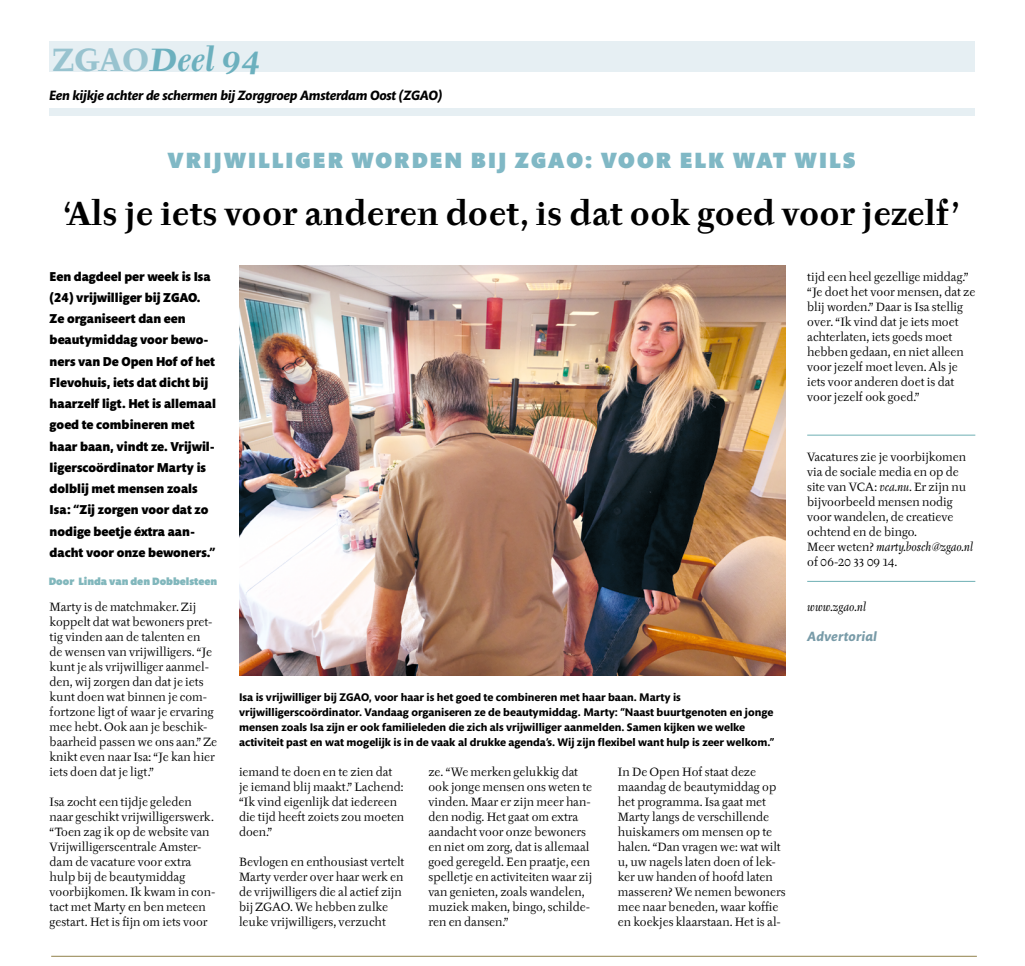
<style>
.page{position:relative;width:1025px;height:966px;background:#fff}
.page>*{position:absolute;margin:0;border:0;box-sizing:border-box;transform-origin:0 0}
.t1{font:700 32.5px "Tyfa ITC";letter-spacing:.01em;color:#000}
.t2{font:italic 700 31.88px "Tyfa ITC";letter-spacing:.01em;color:#6cb0be}
.t3{font:900 22.5px "Mundo Sans Std";letter-spacing:.09em;color:#80b8c5}
.t4{font:italic 700 13.75px "Mundo Sans Std";letter-spacing:-.02em;color:#000}
.t5{font:italic 700 13.62px "Mundo Sans Std";letter-spacing:.01em;color:#789ba8}
.t6{font:900 13.12px/21.2px "Mundo Sans Std";color:#000}
.t7{font:11.88px/15px "Tyfa ITC";color:#000}
.t8{font:italic 11.88px "Tyfa ITC";letter-spacing:.01em;color:#000}
.t9{font:700 11.25px/15px "Mundo Sans Std";color:#000}
.t10{font:900 10.88px "Mundo Sans Std";color:#81b7bc}
.s1{font-style:normal;color:#98c3cf}
.s2{font-style:italic}
</style>
<div class="page">
<hr style="left:51px;top:955px;width:925px;height:1px;background:#92824b">
<div style="left:50px;top:109px;width:924px;height:7px;background:#e6eff3"></div>
<div style="left:49px;top:41px;width:925px;height:30px;background:#e6eff3"></div>
<hr style="left:806px;top:435px;width:168px;height:1px;background:#6eafb4">
<hr style="left:806px;top:581px;width:168px;height:1px;background:#6eafb4">
<img style="left:239px;top:266px;width:546px;height:409px">
<h2 class="t2" style="left:53px;top:41px;width:209px"><span class="s1">ZGAO</span>Deel 94</h2>
<p class="t4" style="left:49px;top:87px;width:395px">Een kijkje achter de schermen bij Zorggroep Amsterdam Oost (ZGAO)</p>
<h3 class="t3" style="left:167px;top:147px;width:689px">VRIJWILLIGER WORDEN BIJ ZGAO: VOOR ELK WAT WILS</h3>
<h1 class="t1" style="left:64px;top:194px;width:896px">‘Als je iets voor anderen doet, is dat ook goed voor jezelf’</h1>
<p class="t6" style="left:50px;top:265px;width:168px">Een dagdeel per week is Isa (24) vrijwilliger bij ZGAO.<br>Ze organiseert dan een beautymiddag voor bewo&shy;ners van De Open Hof of het<br>Flevohuis, iets dat dicht bij haarzelf ligt. Het is allemaal goed te combineren met haar baan, vindt ze. Vrijwil&shy;ligerscoördinator Marty is dolblij met mensen zoals<br>Isa: “Zij zorgen voor dat zo nodige beetje éxtra aan&shy;dacht voor onze bewoners.”</p>
<p class="t10" style="left:49px;top:574px;width:170px">Door Linda van den Dobbelsteen</p>
<p class="t7" style="left:50px;top:599px;width:169px">Marty is de matchmaker. Zij koppelt dat wat bewoners pret&shy;tig vinden aan de talenten en<br>de wensen van vrijwilligers. “Je kunt je als vrijwilliger aanmel&shy;den, wij zorgen dan dat je iets kunt doen wat binnen je com&shy;fortzone ligt of waar je ervaring mee hebt. Ook aan je beschik&shy;baarheid passen we ons aan.” Ze knikt even naar Isa: “Je kan hier iets doen dat je ligt.”</p>
<p class="t7" style="left:50px;top:794px;width:167px">Isa zocht een tijdje geleden naar geschikt vrijwilligerswerk. “Toen zag ik op de website van<br>Vrijwilligerscentrale Amster&shy;dam de vacature voor extra hulp bij de beautymiddag voorbijkomen. Ik kwam in con&shy;tact met Marty en ben meteen gestart. Het is fijn om iets voor</p>
<p class="t9" style="left:239px;top:690px;width:536px">Isa is vrijwilliger bij ZGAO, voor haar is het goed te combineren met haar baan. Marty is vrijwilligerscoördinator. Vandaag organiseren ze de beautymiddag. Marty: “Naast buurtgenoten en jonge mensen zoals Isa zijn er ook familieleden die zich als vrijwilliger aanmelden. Samen kijken we welke activiteit past en wat mogelijk is in de vaak al drukke agenda’s. Wij zijn flexibel want hulp is zeer welkom.”</p>
<p class="t7" style="left:239px;top:764px;width:167px">iemand te doen en te zien dat je iemand blij maakt.” Lachend: “Ik vind eigenlijk dat iedereen die tijd heeft zoiets zou moeten doen.”</p>
<p class="t7" style="left:239px;top:854px;width:167px">Bevlogen en enthousiast vertelt<br>Marty verder over haar werk en de vrijwilligers die al actief zijn bij ZGAO. We hebben zulke leuke vrijwilligers, verzucht</p>
<p class="t7" style="left:428px;top:764px;width:165px">ze. “We merken gelukkig dat ook jonge mensen ons weten te vinden. Maar er zijn meer han&shy;den nodig. Het gaat om extra aandacht voor onze bewoners en niet om zorg, dat is allemaal goed geregeld. Een praatje, een spelletje en activiteiten waar zij van genieten, zoals wandelen, muziek maken, bingo, schilde&shy;ren en dansen.”</p>
<p class="t7" style="left:617px;top:764px;width:169px">In De Open Hof staat deze maandag de beautymiddag op het programma. Isa gaat met<br>Marty langs de verschillende huiskamers om mensen op te halen. “Dan vragen we: wat wilt u, uw nagels laten doen of lek&shy;ker uw handen of hoofd laten masseren? We nemen bewoners mee naar beneden, waar koffie en koekjes klaarstaan. Het is al-</p>
<p class="t7" style="left:806px;top:269px;width:169px">tijd een heel gezellige middag.” “Je doet het voor mensen, dat ze blij worden.” Daar is Isa stellig over. “Ik vind dat je iets moet achterlaten, iets goeds moet hebben gedaan, en niet alleen voor jezelf moet leven. Als je iets voor anderen doet is dat voor jezelf ook goed.”</p>
<p class="t7" style="left:806px;top:449px;width:167px">Vacatures zie je voorbijkomen via de sociale media en op de site van VCA: <span class="s2">vca.nu.</span> Er zijn nu bijvoorbeeld mensen nodig voor wandelen, de creatieve ochtend en de bingo.<br>Meer weten? <span class="s2">marty.bosch@zgao.nl </span>of 06-20 33 09 14.</p>
<p class="t8" style="left:806px;top:600px;width:60px">www.zgao.nl</p>
<p class="t5" style="left:806px;top:628px;width:71px">Advertorial</p>
</div>
